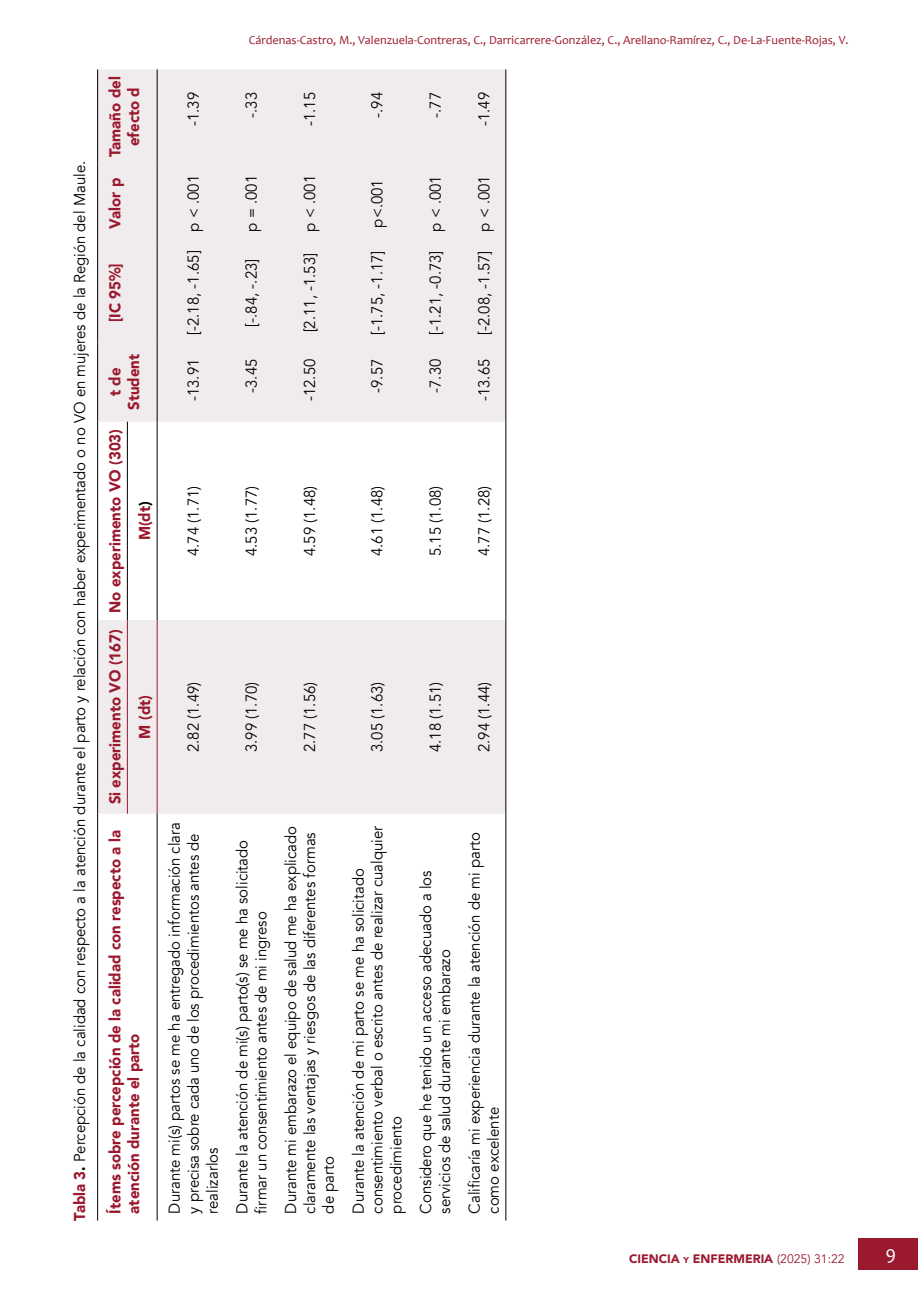
<style>
.page{position:relative;width:918px;height:1290px;background:#fff}
.page>*{position:absolute;margin:0;border:0;box-sizing:border-box;transform-origin:0 0}
.t1{font:19.25px "Candara";color:#fff}
.t2{font:15.75px/18.9px "Avenir";color:#000;scale:.95 1}
.t3{font:900 15.75px/18.9px "Avenir";color:#9b192f;text-align:center;scale:.95 1}
.t4{font:12.25px "Candara";color:#9b192f}
.t5{font:900 12.25px "Avenir";color:#9b192f}
.s1{font-weight:900;color:#9b192f}
.s2{font-weight:900}
.s3{color:#000}
.s4{font-size:8.58px}
.s5{font-weight:400}
</style>
<div class="page">
<div style="left:858px;top:1238px;width:60px;height:31px;background:#9b192f"></div>
<svg style="left:98px;top:69px;width:407px;height:745px;fill:#f0ebec"></svg>
<hr style="left:97px;top:814px;width:1px;height:406px;background:#000">
<hr style="left:97px;top:620px;width:1px;height:194px;background:#000">
<hr style="left:97px;top:422px;width:1px;height:198px;background:#000">
<hr style="left:97px;top:342px;width:1px;height:80px;background:#000">
<hr style="left:97px;top:243px;width:1px;height:99px;background:#000">
<hr style="left:97px;top:164px;width:1px;height:79px;background:#000">
<hr style="left:97px;top:69px;width:1px;height:95px;background:#000">
<hr style="left:127px;top:422px;width:1px;height:198px;background:#000">
<hr style="left:157px;top:814px;width:1px;height:406px;background:#000">
<hr style="left:157px;top:422px;width:1px;height:198px;background:#000">
<hr style="left:157px;top:342px;width:1px;height:80px;background:#000">
<hr style="left:157px;top:243px;width:1px;height:99px;background:#000">
<hr style="left:157px;top:164px;width:1px;height:79px;background:#000">
<hr style="left:157px;top:69px;width:1px;height:95px;background:#000">
<hr style="left:505px;top:814px;width:1px;height:406px;background:#000">
<hr style="left:505px;top:620px;width:1px;height:194px;background:#000">
<hr style="left:505px;top:422px;width:1px;height:198px;background:#000">
<hr style="left:505px;top:342px;width:1px;height:80px;background:#000">
<hr style="left:505px;top:243px;width:1px;height:99px;background:#000">
<hr style="left:505px;top:164px;width:1px;height:79px;background:#000">
<hr style="left:505px;top:69px;width:1px;height:95px;background:#000">
<hr style="left:127px;top:620px;width:1px;height:194px;background:#9b192f">
<hr style="left:157px;top:620px;width:1px;height:194px;background:#9b192f">
<p class="t2" style="left:71px;top:1220px;width:1117px;rotate:-90deg"><span class="s1">Tabla 3</span><span class="s2">.</span> Percepción de la calidad con respecto a la atención durante el parto y relación con haber experimentado o no VO en mujeres de la Región del Maule.</p>
<p class="t3" style="left:105px;top:157px;width:86px;rotate:-90deg">Tamaño del efecto d</p>
<p class="t3" style="left:105px;top:229px;width:55px;rotate:-90deg">Valor p</p>
<p class="t3" style="left:105px;top:322px;width:64px;rotate:-90deg">[IC 95%]</p>
<p class="t3" style="left:105px;top:410px;width:60px;rotate:-90deg">t de<br>Student</p>
<p class="t3" style="left:105px;top:804px;width:397px;rotate:-90deg">Si experimento VO (167) No experimento VO (303)</p>
<p class="t3" style="left:135px;top:540px;width:43px;rotate:-90deg">M(dt<span class="s3">)</span></p>
<p class="t3" style="left:135px;top:739px;width:47px;rotate:-90deg">M (dt)</p>
<p class="t3" style="left:105px;top:1213px;width:405px;text-align:left;rotate:-90deg">Ítems sobre percepción de la calidad con respecto a la atención durante el parto</p>
<p class="t2" style="left:184px;top:126px;width:37px;rotate:-90deg">-1.39</p>
<p class="t2" style="left:184px;top:335px;width:170px;rotate:-90deg">[-2.18, -1.65] p &lt; .001</p>
<p class="t2" style="left:184px;top:401px;width:46px;rotate:-90deg">-13.91</p>
<p class="t2" style="left:184px;top:556px;width:75px;rotate:-90deg">4.74 (1.71)</p>
<p class="t2" style="left:184px;top:752px;width:75px;rotate:-90deg">2.82 (1.49)</p>
<p class="t2" style="left:165px;top:1213px;width:413px;rotate:-90deg">Durante mi(s) partos se me ha entregado información clara y precisa sobre cada uno de los procedimientos antes de realizarlos</p>
<p class="t4" style="left:249px;top:32px;width:601px">Cárdenas-Castro, M., Valenzuela-Contreras, C., Darricarrere-González, C., Arellano-Ramírez, C., De-La-Fuente-Rojas, V.</p>
<p class="t2" style="left:242px;top:118px;width:29px;rotate:-90deg">-.33</p>
<p class="t2" style="left:242px;top:232px;width:61px;rotate:-90deg">p = .001</p>
<p class="t2" style="left:242px;top:327px;width:73px;rotate:-90deg">[-.84, -.23]</p>
<p class="t2" style="left:242px;top:393px;width:37px;rotate:-90deg">-3.45</p>
<p class="t2" style="left:242px;top:556px;width:75px;rotate:-90deg">4.53 (1.77)</p>
<p class="t2" style="left:300px;top:126px;width:37px;rotate:-90deg">-1.15</p>
<p class="t2" style="left:300px;top:232px;width:61px;rotate:-90deg">p &lt; .001</p>
<p class="t2" style="left:300px;top:332px;width:85px;rotate:-90deg">[2.11, -1.53]</p>
<p class="t2" style="left:300px;top:401px;width:46px;rotate:-90deg">-12.50</p>
<p class="t2" style="left:300px;top:556px;width:75px;rotate:-90deg">4.59 (1.48)</p>
<p class="t2" style="left:368px;top:118px;width:29px;rotate:-90deg">-.94</p>
<p class="t2" style="left:368px;top:228px;width:52px;rotate:-90deg">p&lt;.001</p>
<p class="t2" style="left:368px;top:335px;width:90px;rotate:-90deg">[-1.75, -1.17]</p>
<p class="t2" style="left:368px;top:393px;width:37px;rotate:-90deg">-9.57</p>
<p class="t2" style="left:368px;top:556px;width:75px;rotate:-90deg">4.61 (1.48)</p>
<p class="t2" style="left:426px;top:118px;width:29px;rotate:-90deg">-.77</p>
<p class="t2" style="left:426px;top:335px;width:170px;rotate:-90deg">[-1.21, -0.73] p &lt; .001</p>
<p class="t2" style="left:426px;top:393px;width:37px;rotate:-90deg">-7.30</p>
<p class="t2" style="left:475px;top:126px;width:37px;rotate:-90deg">-1.49</p>
<p class="t2" style="left:475px;top:335px;width:170px;rotate:-90deg">[-2.08, -1.57] p &lt; .001</p>
<p class="t2" style="left:475px;top:401px;width:46px;rotate:-90deg">-13.65</p>
<p class="t2" style="left:426px;top:556px;width:75px;rotate:-90deg">5.15 (1.08)</p>
<p class="t2" style="left:475px;top:556px;width:75px;rotate:-90deg">4.77 (1.28)</p>
<p class="t2" style="left:242px;top:752px;width:75px;rotate:-90deg">3.99 (1.70)</p>
<p class="t2" style="left:300px;top:752px;width:75px;rotate:-90deg">2.77 (1.56)</p>
<p class="t2" style="left:368px;top:752px;width:75px;rotate:-90deg">3.05 (1.63)</p>
<p class="t2" style="left:426px;top:752px;width:75px;rotate:-90deg">4.18 (1.51)</p>
<p class="t2" style="left:475px;top:752px;width:75px;rotate:-90deg">2.94 (1.44)</p>
<p class="t2" style="left:233px;top:1213px;width:395px;rotate:-90deg">Durante la atención de mi(s) parto(s) se me ha solicitado firmar un consentimiento antes de mi ingreso</p>
<p class="t2" style="left:281px;top:1213px;width:409px;rotate:-90deg">Durante mi embarazo el equipo de salud me ha explicado claramente las ventajas y riesgos de las diferentes formas de parto</p>
<p class="t2" style="left:349px;top:1213px;width:410px;rotate:-90deg">Durante la atención de mi parto se me ha solicitado consentimiento verbal o escrito antes de realizar cualquier procedimiento</p>
<p class="t2" style="left:417px;top:1213px;width:363px;rotate:-90deg">Considero que he tenido un acceso adecuado a los servicios de salud durante mi embarazo</p>
<p class="t2" style="left:465px;top:1213px;width:403px;rotate:-90deg">Calificaría mi experiencia durante la atención de mi parto como excelente</p>
<p class="t5" style="left:629px;top:1248px;width:217px">CIENCIA <span class="s4">y</span> ENFERMERIA <span class="s5">(2025) 31:22</span></p>
<p class="t1" style="left:885px;top:1240px;width:12px">9</p>
</div>
